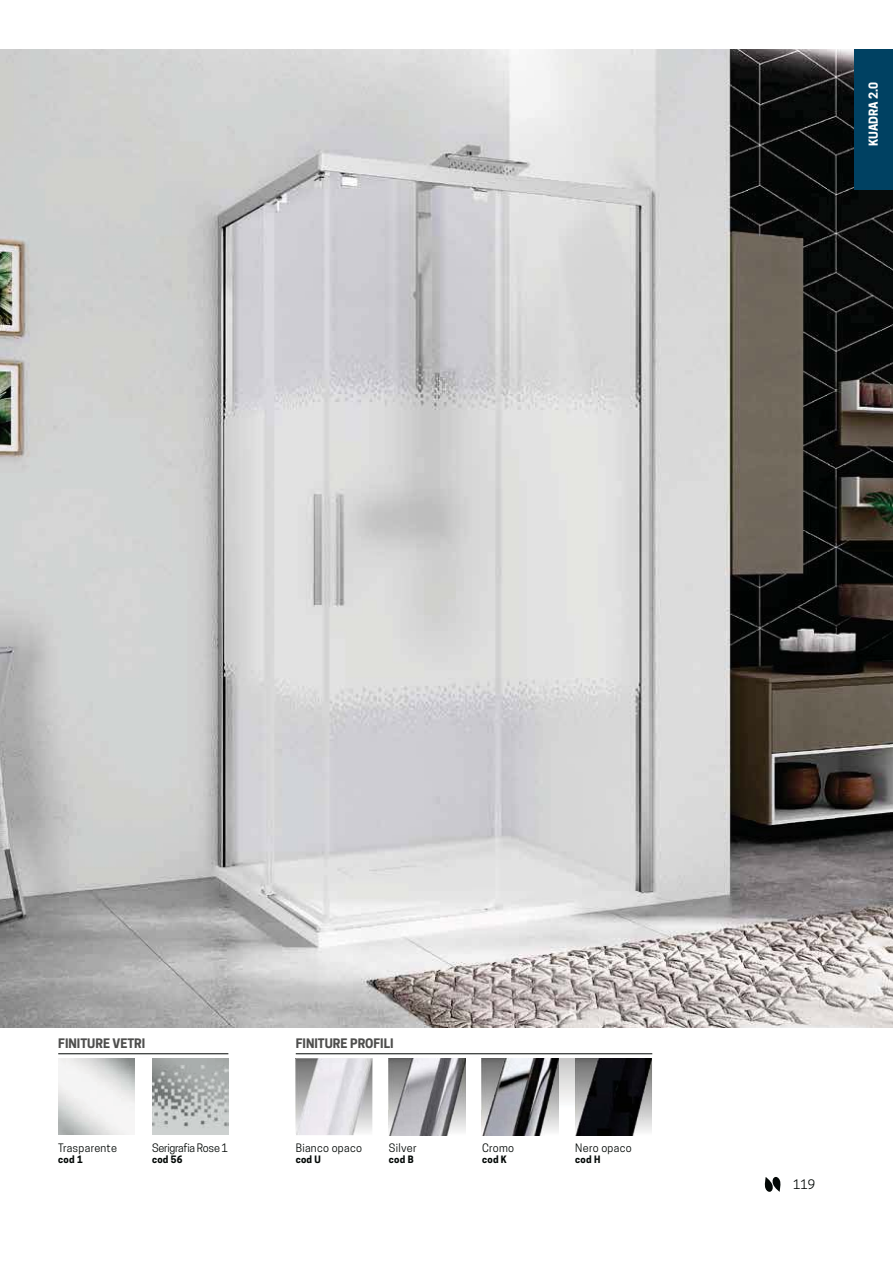
<style>
.page{position:relative;width:893px;height:1263px;background:#fff}
.page>*{position:absolute;margin:0;border:0;box-sizing:border-box;transform-origin:0 0}
.t1{font:700 12.3px "Novellini";color:#4e4e4d}
.t2{font:12.3px "Novellini";color:#030806}
.t3{font:700 11.7px "Novellini";letter-spacing:-.01em;color:#fff}
.t4{font:10.95px "Novellini";letter-spacing:.025em;color:#030806}
.t5{font:10.95px "Novellini";letter-spacing:-.025em;color:#030806}
.t6{font:700 9.6px "Novellini";letter-spacing:.025em;color:#030806}
</style>
<div class="page">
<hr style="left:58px;top:1054px;width:170px;height:1px;background:#030806">
<img style="left:152px;top:1059px;width:76px;height:76px">
<svg style="left:295px;top:1053px;width:357px;height:83px"></svg>
<img style="left:388px;top:1058px;width:77px;height:77px">
<img style="left:482px;top:1058px;width:76px;height:77px">
<img style="left:575px;top:1058px;width:77px;height:77px">
<img style="left:0;top:49px;width:892px;height:978px">
<svg style="left:764px;top:1177px;width:16px;height:15px"></svg>
<div style="left:854px;top:49px;width:38px;height:141px;background:#004162"></div>
<p class="t3" style="left:867px;top:146px;width:65px;rotate:-90deg">KUADRA 2.†</p>
<p class="t1" style="left:58px;top:1036px;width:89px">FINITURE VETRI</p>
<p class="t1" style="left:296px;top:1036px;width:99px">FINITURE PROFILI</p>
<p class="t4" style="left:58px;top:1143px;width:60px">Trasparente</p>
<p class="t6" style="left:58px;top:1154px;width:26px">cod 1</p>
<p class="t5" style="left:152px;top:1143px;width:78px">Ser-graf-a Rose 1</p>
<p class="t6" style="left:152px;top:1154px;width:32px">cod 56</p>
<p class="t4" style="left:296px;top:1143px;width:68px">B-anco opaco</p>
<p class="t6" style="left:296px;top:1154px;width:27px">cod U</p>
<p class="t4" style="left:389px;top:1143px;width:29px">S-lver</p>
<p class="t6" style="left:389px;top:1154px;width:26px">cod B</p>
<p class="t4" style="left:482px;top:1143px;width:33px">Cromo</p>
<p class="t6" style="left:482px;top:1154px;width:26px">cod K</p>
<p class="t4" style="left:575px;top:1143px;width:58px">Nero opaco</p>
<p class="t6" style="left:575px;top:1154px;width:27px">cod H</p>
<p class="t2" style="left:793px;top:1179px;width:24px">119</p>
</div>
